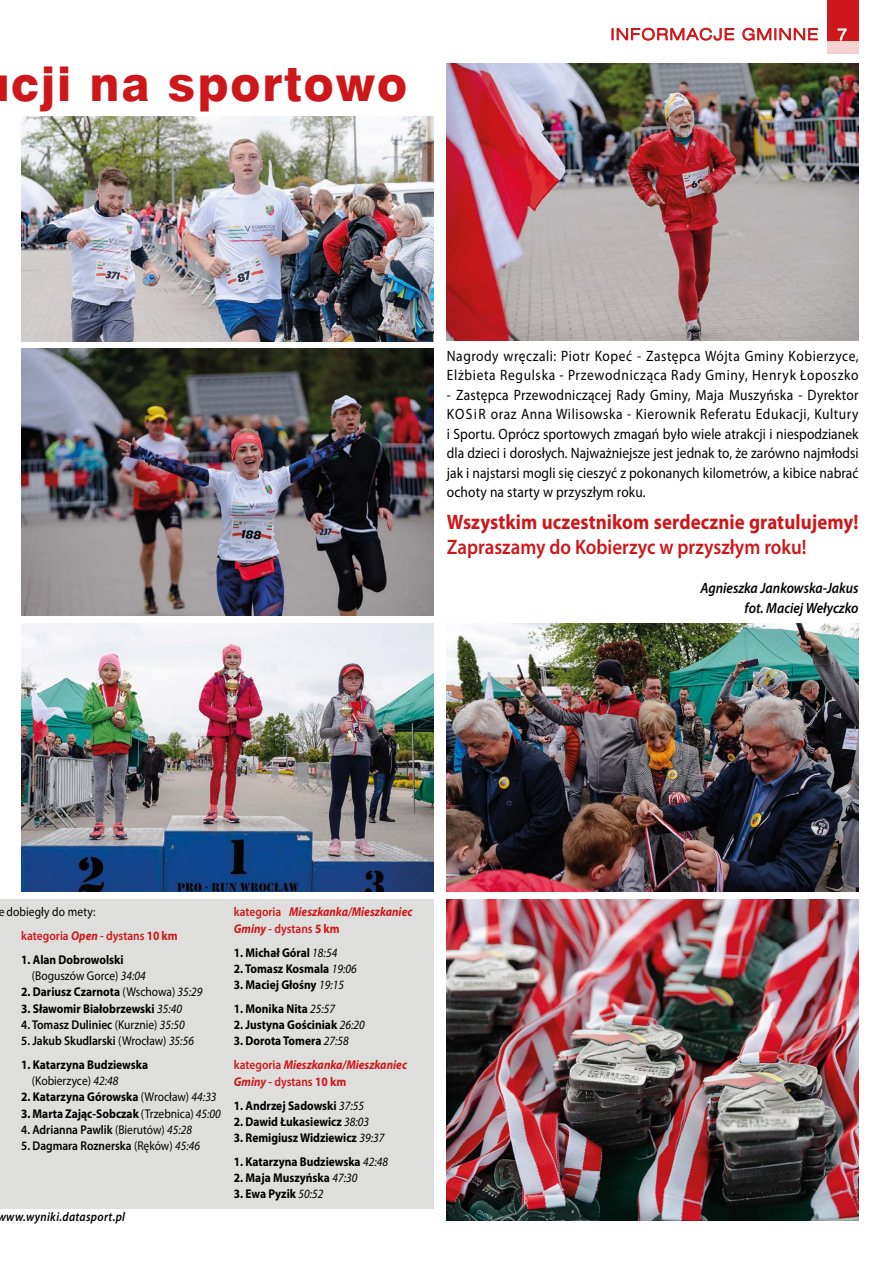
<style>
.page{position:relative;width:893px;height:1263px;background:#fff}
.page>*{position:absolute;margin:0;border:0;box-sizing:border-box;transform-origin:0 0}
.t1{font:48px "Swis 721 Hv EU";letter-spacing:.04em;color:#cd171a}
.t2{font:700 21px "Myriad Pro";letter-spacing:.005em;color:#cd171a;scale:.9 1}
.t3{font:600 21px "Myriad Pro";color:#cd171a;scale:.9 1}
.t4{font:15.75px "Swis 721 Lt Ex EU";letter-spacing:.075em;color:#cd171a}
.t5{font:15px/19.5px "Myriad Pro";letter-spacing:.04em;color:#000;scale:.9 1}
.t6{font:italic 600 15px/19.5px "Myriad Pro";color:#000;text-align:right;scale:.9 1}
.t7{font:700 12.75px/16.2px "Myriad Pro";color:#000;scale:.9 1}
.t8{font:600 12.75px "Myriad Pro";color:#000;scale:.9 1}
.t9{font:italic 700 12.75px/16.2px "Myriad Pro";color:#cd171a;scale:.9 1}
.t10{font:600 12.75px/23.9px "Myriad Pro";color:#cd171a;scale:.9 1}
.t11{font:italic 600 12.75px "Myriad Pro";letter-spacing:.025em;color:#000;scale:.9 1}
.s1{color:#fff}
.s2{font-weight:400;color:#000}
.s3{font-weight:700;font-style:italic}
.s4{font-weight:700}
.s5{font-weight:400}
.s6{font-weight:400;font-style:italic}
.s7{font-weight:600;font-style:normal}
.s8{font-style:normal}
.s9{font-style:normal;color:#000}
</style>
<div class="page">
<div style="left:0;top:899px;width:434px;height:309px;background:#dededd"></div>
<img style="left:21px;top:117px;width:413px;height:224px">
<img style="left:447px;top:899px;width:412px;height:322px">
<img style="left:21px;top:623px;width:413px;height:268px">
<img style="left:447px;top:64px;width:412px;height:276px">
<img style="left:21px;top:349px;width:413px;height:267px">
<img style="left:446px;top:623px;width:413px;height:268px">
<div style="left:827px;top:40px;width:32px;height:13px;background:#f5d1d2"></div>
<div style="left:827px;top:0;width:32px;height:40px;background:#cd171a"></div>
<svg style="left:837px;top:28px;width:10px;height:13px"></svg>
<svg style="left:612px;top:27px;width:123px;height:14px"></svg>
<svg style="left:742px;top:27px;width:76px;height:14px"></svg>
<h1 class="t1" style="left:11px;top:55px;width:397px">cji na sportowo</h1>
<p class="t4" style="left:611px;top:25px;width:238px">INFORMACJE GMINNE <span class="s1">7</span></p>
<p class="t5" style="left:447px;top:346px;width:459px">Nagrody wręczali: Piotr Kopeć - Zastępca Wójta Gminy Kobierzyce,<br>Elżbieta Regulska - Przewodnicząca Rady Gminy, Henryk Łoposzko</p>
<p class="t5" style="left:447px;top:385px;width:459px;text-align:justify">- Zastępca Przewodniczącej Rady Gminy, Maja Muszyńska - Dyrektor KOSiR oraz Anna Wilisowska - Kierownik Referatu Edukacji, Kultury i Sportu. Oprócz sportowych zmagań było wiele atrakcji i niespodzianek dla dzieci i dorosłych. Najważniejsze jest jednak to, że zarówno najmłodsi jak i najstarsi mogli się cieszyć z pokonanych kilometrów, a kibice nabrać ochoty na starty w przyszłym roku.</p>
<h2 class="t2" style="left:447px;top:508px;width:459px">Wszystkim uczestnikom serdecznie gratulujemy!</h2>
<h2 class="t3" style="left:447px;top:534px;width:401px">Zapraszamy do Kobierzyc w przyszłym roku!</h2>
<p class="t6" style="left:700px;top:578px;width:177px">Agnieszka Jankowska-Jakus fot. Maciej Wełyczko</p>
<p class="t10" style="left:21px;top:900px;width:175px;text-indent:-23px"><span class="s2">e dobiegły do mety:<br></span>kategoria <span class="s3">Open</span> - dystans <span class="s4">10 km</span></p>
<p class="t7" style="left:32px;top:951px;width:128px;text-indent:-11px">1. Alan Dobrowolski <span class="s5">(Boguszów Gorce)</span> <span class="s6">34:04</span></p>
<p class="t7" style="left:21px;top:983px;width:203px">2. Dariusz Czarnota <span class="s5">(Wschowa)</span> <span class="s6">35:29</span></p>
<p class="t7" style="left:21px;top:1000px;width:180px">3. Sławomir Białobrzewski <span class="s6">35:40</span></p>
<p class="t8" style="left:21px;top:1016px;width:183px">4. Tomasz Duliniec <span class="s5">(Kurznie)</span> <span class="s6">35:50</span></p>
<p class="t8" style="left:21px;top:1033px;width:193px">5. Jakub Skudlarski <span class="s5">(Wrocław)</span> <span class="s6">35:56</span></p>
<p class="t7" style="left:32px;top:1056px;width:131px;text-indent:-11px">1. Katarzyna Budziewska <span class="s5">(Kobierzyce)</span> <span class="s6">42:48</span></p>
<p class="t7" style="left:21px;top:1089px;width:219px">2. Katarzyna Górowska <span class="s5">(Wrocław)</span> <span class="s6">44:33</span></p>
<p class="t7" style="left:21px;top:1105px;width:223px">3. Marta Zając-Sobczak <span class="s5">(Trzebnica)</span> <span class="s6">45:00</span></p>
<p class="t8" style="left:21px;top:1121px;width:191px">4. Adrianna Pawlik <span class="s5">(Bierutów)</span> <span class="s6">45:28</span></p>
<p class="t8" style="left:21px;top:1138px;width:200px">5. Dagmara Roznerska <span class="s5">(Ręków)</span> <span class="s6">45:46</span></p>
<p class="t11" style="left:-2px;top:1209px;width:143px">www.wyniki.datasport.pl</p>
<p class="t9" style="left:234px;top:903px;width:200px"><span class="s7">kategoria</span> Mieszkanka/Mieszkaniec<br>Gminy <span class="s7">- dystans</span> <span class="s8">5 km</span></p>
<p class="t7" style="left:234px;top:944px;width:116px">1. Michał Góral <span class="s6">18:54</span></p>
<p class="t7" style="left:234px;top:960px;width:138px">2. Tomasz Kosmala <span class="s6">19:06</span></p>
<p class="t7" style="left:234px;top:976px;width:124px">3. Maciej Głośny <span class="s6">19:15</span></p>
<p class="t7" style="left:234px;top:1000px;width:114px">1. Monika Nita <span class="s6">25:57</span></p>
<p class="t7" style="left:234px;top:1016px;width:147px">2. Justyna Gościniak <span class="s6">26:20</span></p>
<p class="t9" style="left:234px;top:1029px;width:194px;line-height:24px"><span class="s9">3. Dorota Tomera</span> <span class="s2">27:58<br></span><span class="s7">kategoria</span> Mieszkanka/Mieszkaniec</p>
<p class="t10" style="left:234px;top:1069px;width:127px"><span class="s3">Gminy</span> - dystans <span class="s4">10 km</span></p>
<p class="t7" style="left:234px;top:1097px;width:146px">1. Andrzej Sadowski <span class="s6">37:55</span></p>
<p class="t7" style="left:234px;top:1113px;width:152px">2. Dawid Łukasiewicz <span class="s6">38:03</span></p>
<p class="t7" style="left:234px;top:1129px;width:169px">3. Remigiusz Widziewicz <span class="s6">39:37</span></p>
<p class="t7" style="left:234px;top:1153px;width:173px">1. Katarzyna Budziewska <span class="s6">42:48</span></p>
<p class="t7" style="left:234px;top:1169px;width:139px">2. Maja Muszyńska <span class="s6">47:30</span></p>
<p class="t7" style="left:234px;top:1185px;width:101px">3. Ewa Pyzik <span class="s6">50:52</span></p>
</div>
